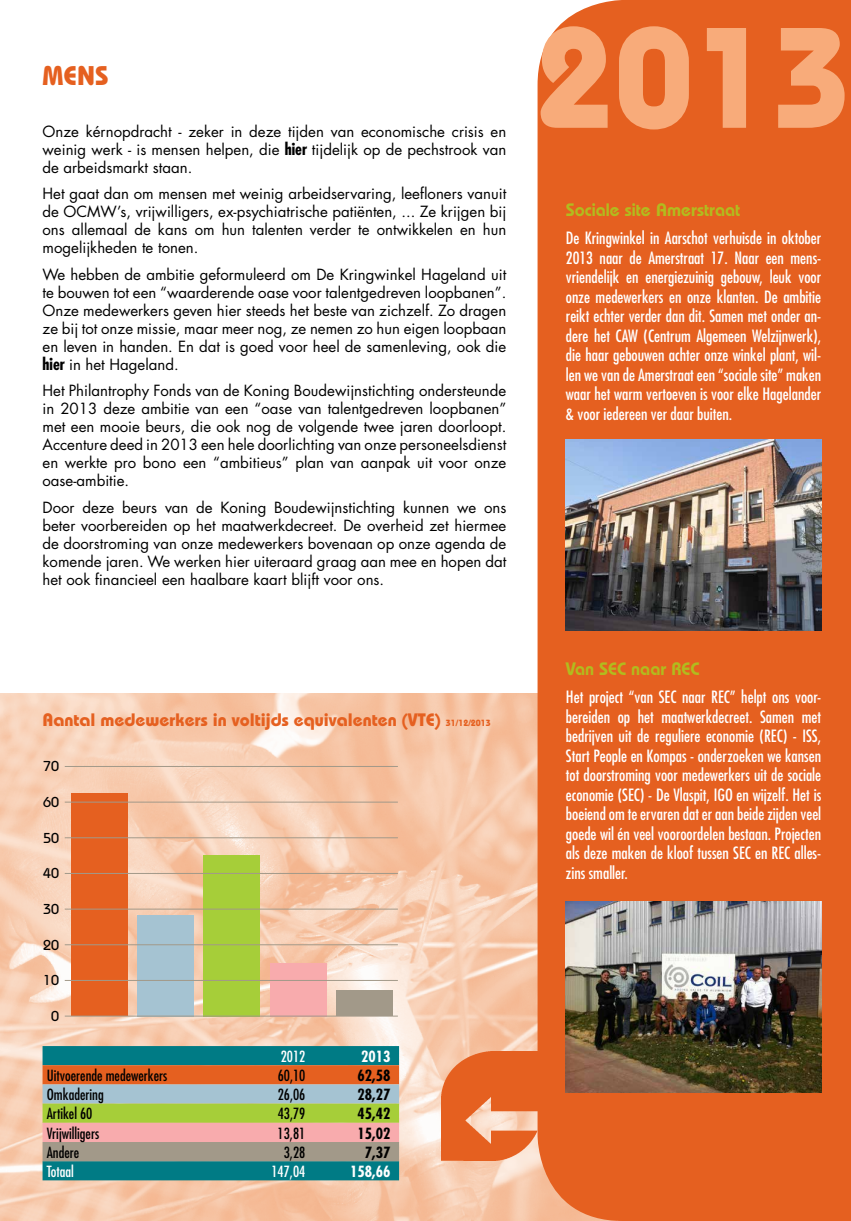
<style>
.page{position:relative;width:851px;height:1221px;background:#fff}
.page>*{position:absolute;margin:0;border:0;box-sizing:border-box;transform-origin:0 0}
.t1{font:700 142.5px "Bauhaus";color:#f8ab7a}
.t2{font:700 27px "Bauhaus";color:#e56020}
.t3{font:700 18px "Bauhaus";color:#e56020}
.t4{font:600 18px "Bauhaus";color:#b2bb1e}
.t5{font:condensed 16.5px/19.5px "Futura Std";color:#fff;text-align:justify}
.t6{font:15px/18px "Futura Std";color:#000;text-align:justify}
.t7{font:condensed 15px "Futura Std";color:#000}
.t8{font:700 condensed 15px "Futura Std";color:#000}
.t9{font:condensed 15px "Futura Std";color:#fff}
.t10{font:700 condensed 15px "Futura Std";color:#fff}
.t11{font:500 14.4px "Bauhaus";color:#000}
.s1{font-weight:700;font-stretch:condensed;font-size:16.5px}
.s2{font-size:9px}
</style>
<div class="page">
<img style="left:0;top:693px;width:537px;height:527px">
<div style="left:537px;top:0;width:313px;height:1220px;background:#e56020"></div>
<img style="left:441px;top:1050px;width:98px;height:110px">
<div style="left:71px;top:793px;width:56px;height:223px;background:#e56020"></div>
<div style="left:137px;top:915px;width:56px;height:101px;background:#a5c3d2"></div>
<div style="left:204px;top:854px;width:56px;height:162px;background:#a6ce39"></div>
<div style="left:270px;top:962px;width:56px;height:54px;background:#f8abad"></div>
<div style="left:336px;top:990px;width:56px;height:26px;background:#a29989"></div>
<hr style="left:65px;top:1015px;width:333px;height:1px;background:#a29989">
<hr style="left:65px;top:980px;width:333px;height:1px;background:#a29989">
<hr style="left:65px;top:944px;width:333px;height:1px;background:#a29989">
<hr style="left:65px;top:908px;width:333px;height:1px;background:#a29989">
<hr style="left:65px;top:873px;width:333px;height:1px;background:#a29989">
<hr style="left:65px;top:837px;width:333px;height:1px;background:#a29989">
<hr style="left:65px;top:801px;width:333px;height:1px;background:#a29989">
<hr style="left:65px;top:766px;width:333px;height:1px;background:#a29989">
<svg style="left:43px;top:1045px;width:356px;height:135px;background:#087d86"></svg>
<svg style="left:43px;top:1065px;width:356px;height:96px;background:#c2a47a"></svg>
<img style="left:566px;top:901px;width:255px;height:191px">
<img style="left:566px;top:439px;width:255px;height:191px">
<h2 class="t2" style="left:43px;top:59px;width:68px">MENS</h2>
<p class="t6" style="left:43px;top:122px;width:465px">Onze kérnopdracht - zeker in deze tijden van economische crisis en weinig werk - is mensen helpen, die <span class="s1">hier</span> tijdelijk op de pechstrook van de arbeidsmarkt staan.</p>
<p class="t6" style="left:43px;top:185px;width:465px">Het gaat dan om mensen met weinig arbeidservaring, leefloners vanuit de OCMW’s, vrijwilligers, ex-psychiatrische patiënten, ... Ze krijgen bij ons allemaal de kans om hun talenten verder te ontwikkelen en hun mogelijkheden te tonen.</p>
<p class="t6" style="left:43px;top:265px;width:465px">We hebben de ambitie geformuleerd om De Kringwinkel Hageland uit te bouwen tot een “waarderende oase voor talentgedreven loopbanen”.<br>Onze medewerkers geven hier steeds het beste van zichzelf. Zo dragen ze bij tot onze missie, maar meer nog, ze nemen zo hun eigen loopbaan en leven in handen. En dat is goed voor heel de samenleving, ook die <span class="s1">hier</span> in het Hageland.</p>
<p class="t6" style="left:43px;top:382px;width:465px">Het Philantrophy Fonds van de Koning Boudewijnstichting ondersteunde in 2013 deze ambitie van een “oase van talentgedreven loopbanen” met een mooie beurs, die ook nog de volgende twee jaren doorloopt.<br>Accenture deed in 2013 een hele doorlichting van onze personeelsdienst en werkte pro bono een “ambitieus” plan van aanpak uit voor onze oase-ambitie.</p>
<p class="t6" style="left:43px;top:498px;width:465px">Door deze beurs van de Koning Boudewijnstichting kunnen we ons beter voorbereiden op het maatwerkdecreet. De overheid zet hiermee de doorstroming van onze medewerkers bovenaan op onze agenda de komende jaren. We werken hier uiteraard graag aan mee en hopen dat het ook financieel een haalbare kaart blijft voor ons.</p>
<p class="t3" style="left:43px;top:708px;width:450px">Aantal medewerkers in voltijds equivalenten (VTE) <span class="s2">31/12/2013</span></p>
<p class="t11" style="left:43px;top:757px;width:17px">70</p>
<p class="t11" style="left:43px;top:793px;width:17px">60</p>
<p class="t11" style="left:43px;top:829px;width:17px">50</p>
<p class="t11" style="left:43px;top:864px;width:17px">40</p>
<p class="t11" style="left:43px;top:900px;width:17px">30</p>
<p class="t11" style="left:43px;top:936px;width:17px">20</p>
<p class="t11" style="left:43px;top:971px;width:17px">10</p>
<p class="t11" style="left:51px;top:1007px;width:9px">0</p>
<p class="t9" style="left:281px;top:1047px;width:26px">2012</p>
<p class="t10" style="left:361px;top:1046px;width:31px">2013</p>
<p class="t7" style="left:47px;top:1066px;width:122px">Uitvoerende medewerkers</p>
<p class="t7" style="left:278px;top:1066px;width:29px">60,10</p>
<p class="t8" style="left:357px;top:1066px;width:35px">62,58</p>
<p class="t7" style="left:47px;top:1085px;width:59px">Omkadering</p>
<p class="t7" style="left:277px;top:1085px;width:29px">26,06</p>
<p class="t8" style="left:357px;top:1085px;width:35px">28,27</p>
<p class="t7" style="left:47px;top:1104px;width:47px">Artikel 60</p>
<p class="t7" style="left:277px;top:1104px;width:29px">43,79</p>
<p class="t8" style="left:357px;top:1104px;width:35px">45,42</p>
<p class="t7" style="left:47px;top:1123px;width:54px">Vrijwilligers</p>
<p class="t7" style="left:277px;top:1123px;width:29px">13,81</p>
<p class="t8" style="left:357px;top:1123px;width:35px">15,02</p>
<p class="t7" style="left:47px;top:1143px;width:34px">Andere</p>
<p class="t7" style="left:284px;top:1143px;width:23px">3,28</p>
<p class="t8" style="left:364px;top:1142px;width:27px">7,37</p>
<p class="t9" style="left:47px;top:1162px;width:29px">Totaal</p>
<p class="t9" style="left:271px;top:1162px;width:35px">147,04</p>
<p class="t10" style="left:350px;top:1162px;width:42px">158,66</p>
<h1 class="t1" style="left:535px;top:-10px;width:318px">2013</h1>
<p class="t4" style="left:566px;top:199px;width:176px">Sociale site Amerstraat</p>
<p class="t5" style="left:566px;top:228px;width:257px">De Kringwinkel in Aarschot verhuisde in oktober 2013 naar de Amerstraat 17. Naar een mens&shy;vriendelijk en energiezuinig gebouw, leuk voor onze medewerkers en onze klanten. De ambitie reikt echter verder dan dit. Samen met onder an&shy;dere het CAW (Centrum Algemeen Welzijnwerk), die haar gebouwen achter onze winkel plant, wil&shy;len we van de Amerstraat een “sociale site” maken waar het warm vertoeven is voor elke Hagelander &amp; voor iedereen ver daar buiten.</p>
<p class="t4" style="left:566px;top:658px;width:135px">Van SEC naar REC</p>
<p class="t5" style="left:566px;top:687px;width:257px">Het project “van SEC naar REC” helpt ons voor&shy;bereiden op het maatwerkdecreet. Samen met bedrijven uit de reguliere economie (REC) - ISS, Start People en Kompas - onderzoeken we kansen tot doorstroming voor medewerkers uit de sociale economie (SEC) - De Vlaspit, IGO en wijzelf. Het is boeiend om te ervaren dat er aan beide zijden veel goede wil én veel vooroordelen bestaan. Projecten als deze maken de kloof tussen SEC en REC alles&shy;zins smaller.</p>
</div>
